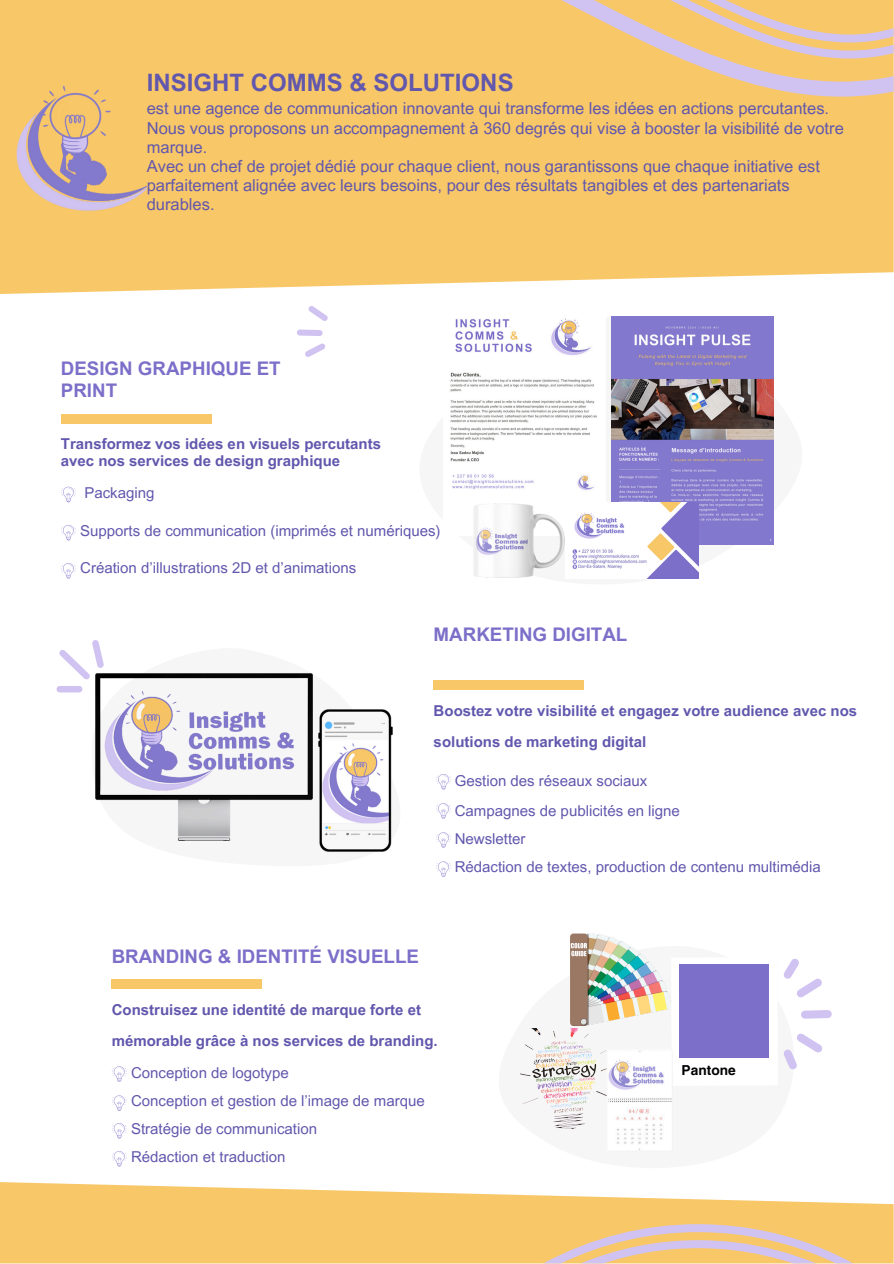
<style>
.page{position:relative;width:894px;height:1264px;background:#fff}
.page>*{position:absolute;margin:0;border:0;box-sizing:border-box;transform-origin:0 0}
.t1{font:700 24px "Arial MT Pro";color:#6157ad}
.t2{font:700 18.75px/22.5px "Arial MT Pro";color:#7c6fc9}
.t3{font:16.5px/19.2px "Arial MT Pro";color:#6157ad}
.t4{font:15px "Arial MT Pro";color:#6157ad}
.t5{font:700 15px/30.3px "Arial MT Pro";color:#6157ad}
.t6{font:700 13.65px "Helvetica LT Pro";color:#000}
</style>
<div class="page">
<div style="left:0;top:0;width:893px;height:294px;background:#f8c768"></div>
<svg style="left:0;top:1182px;width:893px;height:81px;fill:#f8c768"></svg>
<svg style="left:59px;top:640px;width:45px;height:39px"></svg>
<div style="left:56px;top:686px;width:26px;height:6px;background:#d0c3f1;border-radius:3px"></div>
<svg style="left:297px;top:329px;width:25px;height:7px"></svg>
<svg style="left:305px;top:343px;width:20px;height:14px"></svg>
<svg style="left:308px;top:306px;width:20px;height:15px"></svg>
<svg style="left:543px;top:1224px;width:310px;height:39px;background:#eac596"></svg>
<svg style="left:561px;top:0;width:332px;height:97px;background:#edc58a"></svg>
<svg style="left:783px;top:958px;width:38px;height:39px"></svg>
<svg style="left:783px;top:1033px;width:39px;height:36px"></svg>
<svg style="left:801px;top:1010px;width:30px;height:8px"></svg>
<img style="left:0;top:72px;width:146px;height:150px">
<svg style="left:61px;top:563px;width:15px;height:15px"></svg>
<img style="left:318px;top:709px;width:75px;height:143px">
<img style="left:95px;top:673px;width:218px;height:167px">
<img style="left:570px;top:933px;width:100px;height:92px">
<div style="left:679px;top:964px;width:89px;height:93px;background:#7c6fc9"></div>
<img style="left:520px;top:1028px;width:85px;height:100px">
<img style="left:611px;top:316px;width:162px;height:228px">
<img style="left:450px;top:318px;width:147px;height:172px">
<img style="left:474px;top:503px;width:224px;height:75px">
<div style="left:61px;top:414px;width:150px;height:9px;background:#f8c768"></div>
<svg style="left:61px;top:486px;width:15px;height:16px"></svg>
<svg style="left:61px;top:525px;width:15px;height:15px"></svg>
<div style="left:112px;top:979px;width:150px;height:10px;background:#f8c768"></div>
<svg style="left:112px;top:1066px;width:15px;height:15px"></svg>
<svg style="left:112px;top:1095px;width:15px;height:15px"></svg>
<svg style="left:112px;top:1123px;width:15px;height:15px"></svg>
<svg style="left:112px;top:1151px;width:15px;height:15px"></svg>
<div style="left:433px;top:680px;width:151px;height:10px;background:#f8c768"></div>
<svg style="left:436px;top:774px;width:15px;height:15px"></svg>
<svg style="left:436px;top:803px;width:15px;height:15px"></svg>
<svg style="left:436px;top:832px;width:15px;height:15px"></svg>
<svg style="left:436px;top:861px;width:15px;height:16px"></svg>
<img style="left:605px;top:1046px;width:68px;height:106px">
<p class="t1" style="left:147px;top:73px;width:368px">INSIGHT COMMS &amp; SOLUTIONS</p>
<h1 class="t3" style="left:147px;top:101px;width:698px">est une agence de communication innovante qui transforme les idées en actions percutantes.<br>Nous vous proposons un accompagnement à 360 degrés qui vise à booster la visibilité de votre marque.</h1>
<h2 class="t3" style="left:147px;top:158px;width:674px">Avec un chef de projet dédié pour chaque client, nous garantissons que chaque initiative est parfaitement alignée avec leurs besoins, pour des résultats tangibles et des partenariats durables.</h2>
<p class="t2" style="left:61px;top:359px;width:221px">DESIGN GRAPHIQUE ET<br>PRINT</p>
<p class="t5" style="left:61px;top:437px;width:321px;line-height:16.8px">Transformez vos idées en visuels percutants avec nos services de design graphique</p>
<p class="t4" style="left:84px;top:487px;width:72px">Packaging</p>
<p class="t4" style="left:80px;top:524px;width:361px">Supports de communication (imprimés et numériques)</p>
<p class="t4" style="left:80px;top:561px;width:277px">Création d’illustrations 2D et d’animations</p>
<p class="t2" style="left:433px;top:625px;width:195px">MARKETING DIGITAL</p>
<p class="t5" style="left:433px;top:697px;width:425px">Boostez votre visibilité et engagez votre audience avec nos solutions de marketing digital</p>
<p class="t4" style="left:454px;top:774px;width:194px">Gestion des réseaux sociaux</p>
<p class="t4" style="left:454px;top:805px;width:227px">Campagnes de publicités en ligne</p>
<p class="t4" style="left:454px;top:833px;width:72px">Newsletter</p>
<p class="t4" style="left:454px;top:861px;width:367px">Rédaction de textes, production de contenu multimédia</p>
<p class="t2" style="left:112px;top:947px;width:309px">BRANDING &amp; IDENTITÉ VISUELLE</p>
<p class="t5" style="left:112px;top:996px;width:327px">Construisez une identité de marque forte et mémorable grâce à nos services de branding.</p>
<p class="t4" style="left:131px;top:1066px;width:159px">Conception de logotype</p>
<p class="t4" style="left:131px;top:1095px;width:295px">Conception et gestion de l’image de marque</p>
<h1 class="t4" style="left:131px;top:1123px;width:187px">Stratégie de communication</h1>
<h2 class="t4" style="left:131px;top:1151px;width:156px">Rédaction et traduction</h2>
<p class="t6" style="left:681px;top:1064px;width:56px">Pantone</p>
</div>
